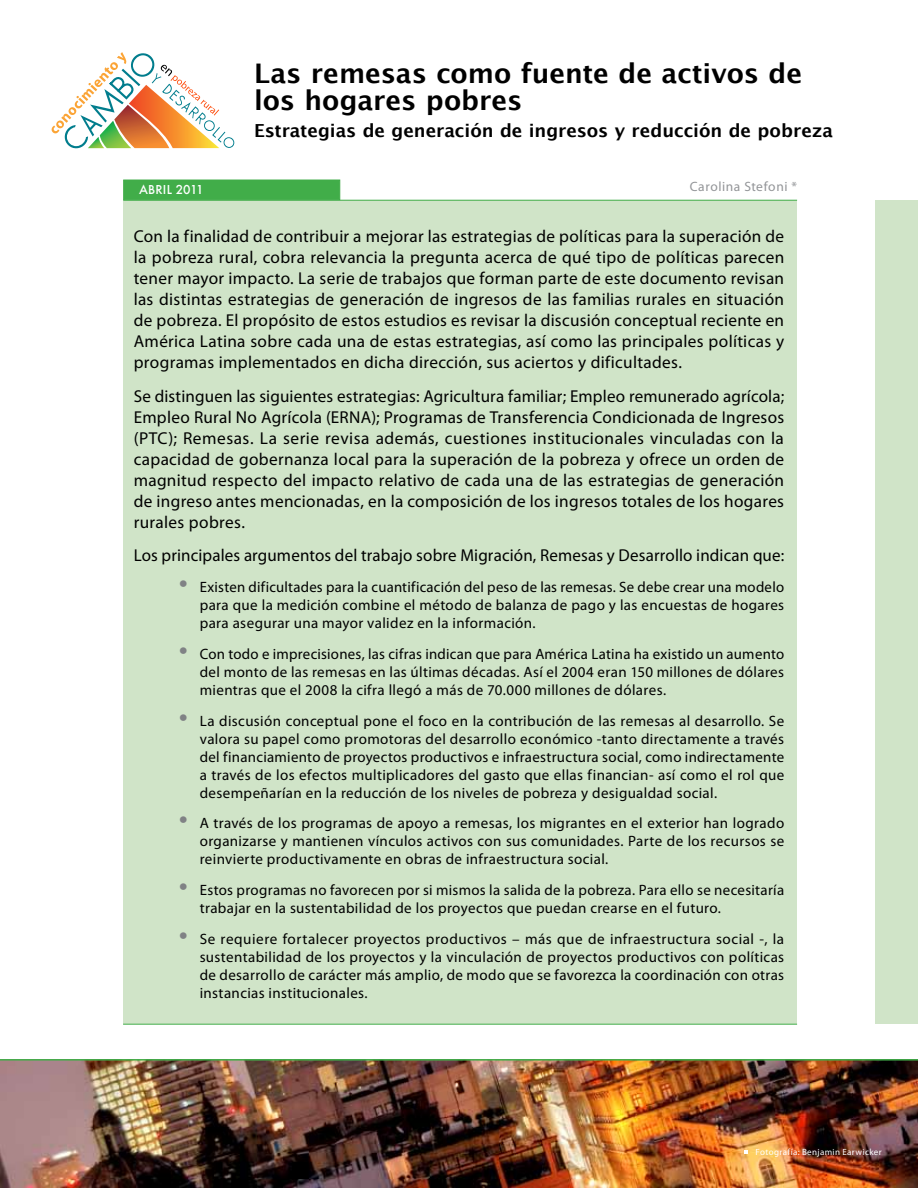
<style>
.page{position:relative;width:918px;height:1188px;background:#fff}
.page>*{position:absolute;margin:0;border:0;box-sizing:border-box;transform-origin:0 0}
.t1{font:700 27px/27px "Lucida Grande";letter-spacing:-.005em;color:#000}
.t2{font:700 18px "Lucida Grande";color:#000}
.t3{font:17.25px/21px "Myriad Pro";letter-spacing:.015em;color:#000;text-align:justify}
.t4{font:15px/18px "Myriad Pro";letter-spacing:.025em;color:#000;text-align:justify}
.t5{font:13.5px "Myriad Pro";letter-spacing:.04em;color:#939598}
.t6{font:500 12px "Futura";letter-spacing:.015em;color:#fff}
.t7{font:9px "Myriad Pro";letter-spacing:.04em;color:#fff}
.s1{font-style:italic;font-size:31.5px;color:#808285}
</style>
<div class="page">
<div style="left:876px;top:200px;width:42px;height:824px;background:#d0e4c8"></div>
<div style="left:123px;top:200px;width:674px;height:824px;background:#d0e4c8"></div>
<svg style="left:51px;top:52px;width:183px;height:96px"></svg>
<hr style="left:123px;top:1024px;width:674px;height:1px;background:#41ad49">
<hr style="left:123px;top:200px;width:674px;height:1px;background:#41ad49">
<div style="left:123px;top:180px;width:217px;height:20px;background:#41ad49"></div>
<img style="left:0;top:1061px;width:918px;height:127px">
<svg style="left:744px;top:1151px;width:4px;height:3px"></svg>
<hr style="left:0;top:1059px;width:918px;height:2px;background:#41ad49">
<h1 class="t1" style="left:254px;top:59px;width:550px">Las remesas como fuente de activos de los hogares pobres</h1>
<p class="t2" style="left:254px;top:116px;width:581px">Estrategias de generación de ingresos y reducción de pobreza</p>
<p class="t5" style="left:690px;top:178px;width:109px">Carolina Stefoni *</p>
<p class="t6" style="left:139px;top:181px;width:66px">ABRIL 2011</p>
<p class="t3" style="left:134px;top:225px;width:652px">Con la finalidad de contribuir a mejorar las estrategias de políticas para la superación de la pobreza rural, cobra relevancia la pregunta acerca de qué tipo de políticas parecen tener mayor impacto. La serie de trabajos que forman parte de este documento revisan las distintas estrategias de generación de ingresos de las familias rurales en situación de pobreza. El propósito de estos estudios es revisar la discusión conceptual reciente en América Latina sobre cada una de estas estrategias, así como las principales políticas y programas implementados en dicha dirección, sus aciertos y dificultades.</p>
<p class="t3" style="left:134px;top:385px;width:652px">Se distinguen las siguientes estrategias: Agricultura familiar; Empleo remunerado agrícola; Empleo Rural No Agrícola (ERNA); Programas de Transferencia Condicionada de Ingresos (PTC); Remesas. La serie revisa además, cuestiones institucionales vinculadas con la capacidad de gobernanza local para la superación de la pobreza y ofrece un orden de magnitud respecto del impacto relativo de cada una de las estrategias de generación de ingreso antes mencionadas, en la composición de los ingresos totales de los hogares rurales pobres.</p>
<p class="t3" style="left:134px;top:545px;width:652px">Los principales argumentos del trabajo sobre Migración, Remesas y Desarrollo indican que:</p>
<p class="t4" style="left:200px;top:578px;width:586px;text-indent:-21px"><span class="s1">•</span> Existen dificultades para la cuantificación del peso de las remesas. Se debe crear una modelo para que la medición combine el método de balanza de pago y las encuestas de hogares para asegurar una mayor validez en la información.</p>
<p class="t4" style="left:200px;top:645px;width:586px;text-indent:-21px"><span class="s1">•</span> Con todo e imprecisiones, las cifras indican que para América Latina ha existido un aumento del monto de las remesas en las últimas décadas. Así el 2004 eran 150 millones de dólares mientras que el 2008 la cifra llegó a más de 70.000 millones de dólares.</p>
<p class="t4" style="left:200px;top:711px;width:586px;text-indent:-21px"><span class="s1">•</span> La discusión conceptual pone el foco en la contribución de las remesas al desarrollo. Se valora su papel como promotoras del desarrollo económico -tanto directamente a través del financiamiento de proyectos productivos e infraestructura social, como indirectamente a través de los efectos multiplicadores del gasto que ellas financian- así como el rol que desempeñarían en la reducción de los niveles de pobreza y desigualdad social.</p>
<p class="t4" style="left:200px;top:814px;width:586px;text-indent:-21px"><span class="s1">•</span> A través de los programas de apoyo a remesas, los migrantes en el exterior han logrado organizarse y mantienen vínculos activos con sus comunidades. Parte de los recursos se reinvierte productivamente en obras de infraestructura social.</p>
<p class="t4" style="left:200px;top:881px;width:586px;text-indent:-21px"><span class="s1">•</span> Estos programas no favorecen por si mismos la salida de la pobreza. Para ello se necesitaría trabajar en la sustentabilidad de los proyectos que puedan crearse en el futuro.</p>
<p class="t4" style="left:200px;top:930px;width:586px;text-indent:-21px"><span class="s1">•</span> Se requiere fortalecer proyectos productivos – más que de infraestructura social -, la sustentabilidad de los proyectos y la vinculación de proyectos productivos con políticas de desarrollo de carácter más amplio, de modo que se favorezca la coordinación con otras instancias institucionales.</p>
<p class="t7" style="left:756px;top:1146px;width:128px">Fotografía: Benjamin Earwicker</p>
</div>
